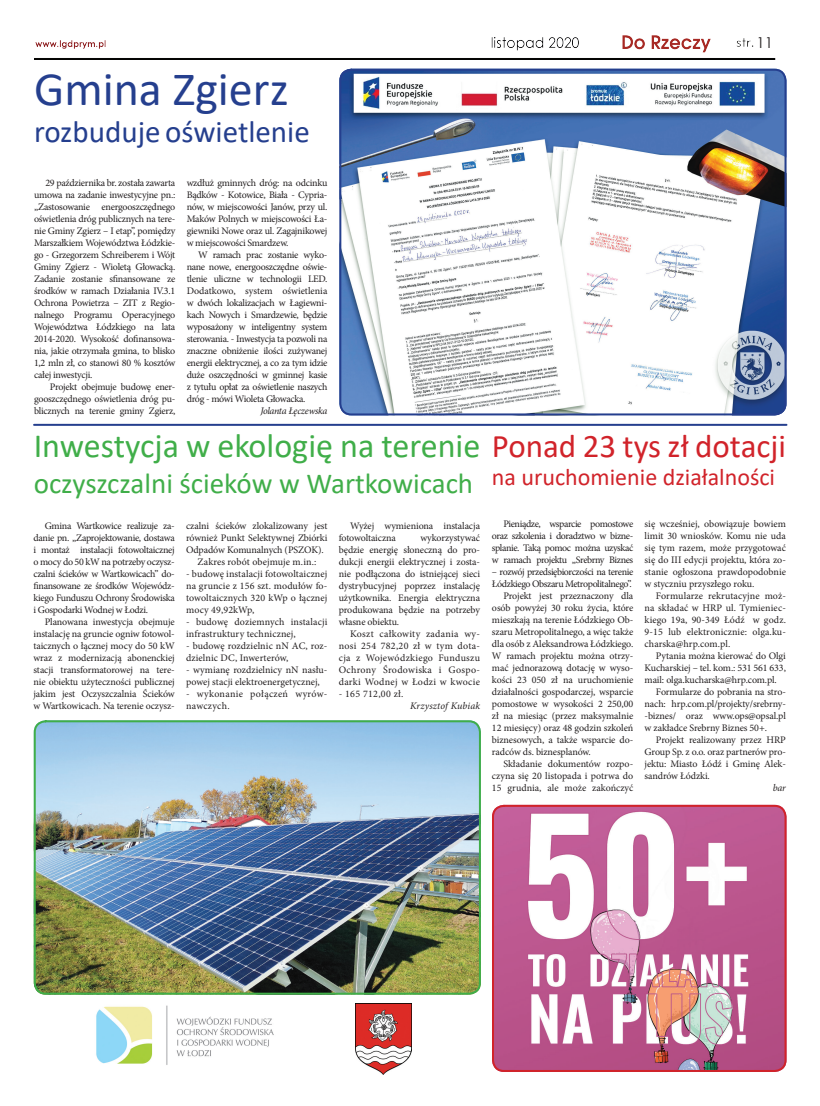
<style>
.page{position:relative;width:820px;height:1106px;background:#fff}
.page>*{position:absolute;margin:0;border:0;box-sizing:border-box;transform-origin:0 0}
.t1{font:48px "Calibri";color:#253f8e}
.t2{font:34px "Calibri";color:#40ae49}
.t3{font:31px "Calibri";color:#253f8e}
.t4{font:29px "Calibri";color:#40ae49}
.t5{font:24px "Calibri";color:#d1232a}
.t6{font:15px "Century Gothic";color:#231f20}
.t7{font:10px/12px "Minion Pro";letter-spacing:-.01em;color:#231f20;text-align:justify}
.t8{font:10px/12px "Minion Pro";letter-spacing:.01em;color:#231f20}
.t9{font:10px "Minion Pro";letter-spacing:-.04em;color:#231f20}
.t10{font:10px/12px "Minion Pro";letter-spacing:.03em;color:#231f20}
.t11{font:italic 10px "Minion Pro";letter-spacing:-.02em;color:#231f20}
.t12{font:italic 10px "Minion Pro";letter-spacing:.01em;color:#231f20}
.s1{font-size:33px;color:#d1232a}
</style>
<div class="page">
<img style="left:34px;top:35px;width:740px;height:25px">
<img style="left:34px;top:720px;width:446px;height:274px">
<div style="left:34px;top:720px;width:446px;height:274px;border:2px solid #40ae49;border-radius:11px"></div>
<img style="left:355px;top:1003px;width:56px;height:71px">
<img style="left:96px;top:1005px;width:178px;height:60px">
<img style="left:339px;top:69px;width:447px;height:346px">
<div style="left:339px;top:69px;width:447px;height:346px;border:2px solid #253f8e;border-radius:11px"></div>
<img style="left:492px;top:805px;width:294px;height:266px">
<div style="left:492px;top:805px;width:294px;height:266px;border:2px solid #d1232a;border-radius:11px"></div>
<hr style="left:34px;top:424px;width:752px;height:2px;background:#253f8e">
<h1 class="t1" style="left:34px;top:55px;width:256px">Gmina Zgierz</h1>
<h3 class="t3" style="left:34px;top:110px;width:277px">rozbuduje oświetlenie</h3>
<p class="t7" style="left:34px;top:177px;width:143px;text-indent:11px">29 października br. została zawarta umowa na zadanie inwestycyjne pn.: „Zastosowanie energooszczędnego oświetlenia dróg publicznych na tere&shy;nie Gminy Zgierz – I etap”, pomiędzy Marszałkiem Województwa Łódzkie&shy;go - Grzegorzem Schreiberem i Wójt Gminy Zgierz - Wioletą Głowacką.<br>Zadanie zostanie sfinansowane ze środków w ramach Działania IV.3.1<br>Ochrona Powietrza – ZIT z Regio&shy;nalnego Programu Operacyjnego Województwa Łódzkiego na lata 2014-2020. Wysokość dofinansowa&shy;nia, jakie otrzymała gmina, to blisko 1,2 mln zł, co stanowi 80 % kosztów całej inwestycji.</p>
<p class="t7" style="left:34px;top:381px;width:143px;text-indent:16px">Projekt obejmuje budowę ener&shy;gooszczędnego oświetlenia dróg pu&shy;blicznych na terenie gminy Zgierz,</p>
<p class="t7" style="left:187px;top:177px;width:142px">wzdłuż gminnych dróg: na odcinku Bądków - Kotowice, Biała - Cypria&shy;nów, w miejscowości Janów, przy ul.<br>Maków Polnych w miejscowości Ła&shy;giewniki Nowe oraz ul. Zagajnikowej w miejscowości Smardzew.</p>
<p class="t7" style="left:187px;top:249px;width:142px;text-indent:11px">W ramach prac zostanie wyko&shy;nane nowe, energooszczędne oświe&shy;tlenie uliczne w technologii LED.<br>Dodatkowo, system oświetlenia w dwóch lokalizacjach w Łagiewni&shy;kach Nowych i Smardzewie, będzie wyposażony w inteligentny system sterowania. - Inwestycja ta pozwoli na znaczne obniżenie ilości zużywanej energii elektrycznej, a co za tym idzie duże oszczędności w gminnej kasie z tytułu opłat za oświetlenie naszych dróg - mówi Wioleta Głowacka.</p>
<p class="t11" style="left:260px;top:404px;width:68px">Jolanta Łęczewska</p>
<h3 class="t6" style="left:756px;top:32px;width:18px">11</h3>
<h2 class="t2" style="left:34px;top:422px;width:753px">Inwestycja w ekologię na terenie <span class="s1">Ponad 23 tys zł dotacji</span></h2>
<h3 class="t4" style="left:34px;top:463px;width:441px">oczyszczalni ścieków w Wartkowicach</h3>
<p class="t7" style="left:186px;top:520px;width:143px;text-align:center">czalni ścieków zlokalizowany jest również Punkt Selektywnej Zbiórki<br>Odpadów Komunalnych (PSZOK).<br>Zakres robót obejmuje m.in.:</p>
<p class="t7" style="left:186px;top:568px;width:143px">- budowę instalacji fotowoltaicznej na gruncie z 156 szt. modułów fo&shy;towoltaicznych 320 kWp o łącznej mocy 49,92kWp,</p>
<p class="t8" style="left:186px;top:616px;width:143px">- budowę doziemnych instalacji infrastruktury technicznej,</p>
<p class="t8" style="left:186px;top:640px;width:143px">- budowę rozdzielnic nN AC, roz&shy;dzielnic DC, Inwerterów,</p>
<p class="t7" style="left:186px;top:664px;width:143px">- wymianę rozdzielnicy nN nasłu&shy;powej stacji elektroenergetycznej,</p>
<p class="t10" style="left:186px;top:688px;width:143px">- wykonanie połączeń wyrów&shy;nawczych.</p>
<h3 class="t5" style="left:492px;top:461px;width:284px">na uruchomienie działalności</h3>
<p class="t7" style="left:492px;top:518px;width:143px;text-indent:11px">Pieniądze, wsparcie pomostowe oraz szkolenia i doradztwo w bizne&shy;splanie. Taką pomoc można uzyskać w ramach projektu „Srebrny Biznes</p>
<p class="t9" style="left:492px;top:565px;width:143px">– rozwój przedsiębiorczości na terenie</p>
<p class="t9" style="left:492px;top:577px;width:141px">Łódzkiego Obszaru Metropolitalnego”.</p>
<p class="t7" style="left:503px;top:590px;width:131px">Projekt jest przeznaczony dla</p>
<p class="t7" style="left:492px;top:602px;width:143px">osób powyżej 30 roku życia, które</p>
<p class="t7" style="left:492px;top:614px;width:143px">mieszkają na terenie Łódzkiego Ob-</p>
<p class="t7" style="left:492px;top:626px;width:143px">szaru Metropolitalnego, a więc także</p>
<p class="t7" style="left:492px;top:638px;width:143px">dla osób z Aleksandrowa Łódzkiego.</p>
<p class="t7" style="left:492px;top:650px;width:143px">W ramach projektu można otrzy-</p>
<p class="t7" style="left:492px;top:662px;width:143px">mać jednorazową dotację w wyso-</p>
<p class="t7" style="left:492px;top:674px;width:143px">kości 23 050 zł na uruchomienie</p>
<p class="t7" style="left:492px;top:686px;width:143px">działalności gospodarczej, wsparcie</p>
<p class="t7" style="left:492px;top:698px;width:143px">pomostowe w wysokości 2 250,00</p>
<p class="t7" style="left:492px;top:710px;width:143px">zł na miesiąc (przez maksymalnie</p>
<p class="t7" style="left:492px;top:722px;width:143px">12 miesięcy) oraz 48 godzin szkoleń</p>
<p class="t7" style="left:492px;top:734px;width:143px">biznesowych, a także wsparcie do-</p>
<p class="t7" style="left:492px;top:746px;width:100px">radców ds. biznesplanów.</p>
<p class="t7" style="left:503px;top:758px;width:131px">Składanie dokumentów rozpo-</p>
<p class="t7" style="left:492px;top:770px;width:143px">czyna się 20 listopada i potrwa do</p>
<p class="t7" style="left:492px;top:782px;width:143px">15 grudnia, ale może zakończyć</p>
<p class="t7" style="left:644px;top:518px;width:143px">się wcześniej, obowiązuje bowiem limit 30 wniosków. Komu nie uda się tym razem, może przygotować się do III edycji projektu, która zo&shy;stanie ogłoszona prawdopodobnie w styczniu przyszłego roku.</p>
<p class="t7" style="left:644px;top:590px;width:143px;text-indent:11px">Formularze rekrutacyjne moż&shy;na składać w HRP ul. Tymieniec&shy;kiego 19a, 90-349 Łódź w godz.<br>9-15 lub elektronicznie: olga.ku&shy;charska@hrp.com.pl.</p>
<p class="t7" style="left:655px;top:650px;width:131px">Pytania można kierować do Olgi</p>
<p class="t7" style="left:644px;top:662px;width:143px">Kucharskiej – tel. kom.: 531 561 633,</p>
<p class="t7" style="left:644px;top:674px;width:134px">mail: olga.kucharska@hrp.com.pl.</p>
<p class="t7" style="left:655px;top:686px;width:131px">Formularze do pobrania na stro-</p>
<p class="t7" style="left:644px;top:698px;width:143px">nach: hrp.com.pl/projekty/srebrny-</p>
<p class="t7" style="left:644px;top:710px;width:143px">-biznes/ oraz www.ops@opsal.pl</p>
<p class="t7" style="left:644px;top:722px;width:124px">w zakładce Srebrny Biznes 50+.</p>
<p class="t7" style="left:655px;top:734px;width:131px">Projekt realizowany przez HRP</p>
<p class="t7" style="left:644px;top:746px;width:143px">Group Sp. z o.o. oraz partnerów pro-</p>
<p class="t7" style="left:644px;top:758px;width:143px">jektu: Miasto Łódź i Gminę Alek-</p>
<p class="t7" style="left:644px;top:770px;width:67px">sandrów Łódzki.</p>
<p class="t11" style="left:772px;top:781px;width:15px">bar</p>
<p class="t7" style="left:33px;top:520px;width:143px;text-indent:11px">Gmina Wartkowice realizuje za&shy;danie pn. „Zaprojektowanie, dostawa i montaż instalacji fotowoltaicznej o mocy do 50 kW na potrzeby oczysz&shy;czalni ścieków w Wartkowicach” do&shy;finansowane ze środków Wojewódz&shy;kiego Funduszu Ochrony Środowiska i Gospodarki Wodnej w Łodzi.</p>
<p class="t7" style="left:33px;top:616px;width:143px;text-indent:11px">Planowana inwestycja obejmuje instalację na gruncie ogniw fotowol&shy;taicznych o łącznej mocy do 50 kW wraz z modernizacją abonenckiej stacji transformatorowej na tere&shy;nie obiektu użyteczności publicznej jakim jest Oczyszczalnia Ścieków w Wartkowicach. Na terenie oczysz-</p>
<p class="t7" style="left:338px;top:520px;width:143px;text-indent:11px">Wyżej wymieniona instalacja fotowoltaiczna</p>
<p class="t7" style="left:338px;top:532px;width:143px;text-indent:82px">wykorzystywać będzie energię słoneczną do pro&shy;dukcji energii elektrycznej i zosta&shy;nie podłączona do istniejącej sieci dystrybucyjnej poprzez instalację użytkownika. Energia elektryczna produkowana będzie na potrzeby własne obiektu.</p>
<p class="t7" style="left:338px;top:628px;width:143px;text-indent:11px">Koszt całkowity zadania wy&shy;nosi 254 782,20 zł w tym dota&shy;cja z Wojewódzkiego Funduszu Ochrony Środowiska i Gospo&shy;darki Wodnej w Łodzi w kwocie</p>
<p class="t10" style="left:338px;top:688px;width:66px">- 165 712,00 zł.</p>
<p class="t12" style="left:410px;top:699px;width:71px">Krzysztof Kubiak</p>
</div>
